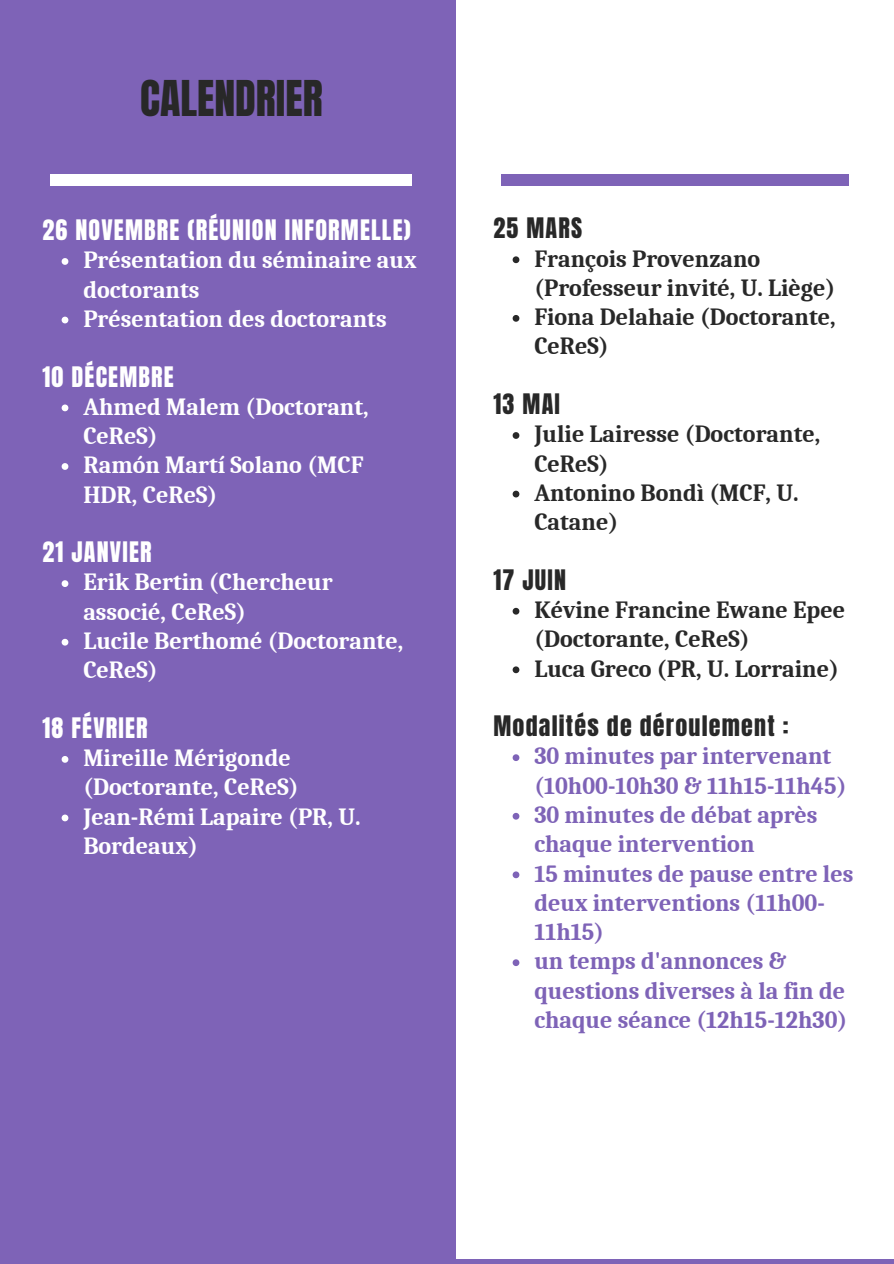
<style>
.page{position:relative;width:894px;height:1264px;background:#fff}
.page>*{position:absolute;margin:0;border:0;box-sizing:border-box;transform-origin:0 0}
.t1{font:42px "Anton";color:#282828}
.t2{font:700 24px/29.2px "Caladea";color:#fff}
.t3{font:700 24px/29.2px "Caladea";color:#7e63b7}
.t4{font:700 24px/29.2px "Caladea";color:#282828}
.t5{font:24px "Anton";letter-spacing:.05em;color:#fff}
.t6{font:24px "Anton";letter-spacing:.05em;color:#282828}
</style>
<div class="page">
<div style="left:0;top:0;width:893px;height:1263px;background:#7e63b7"></div>
<div style="left:456px;top:0;width:437px;height:1258px;background:#fff"></div>
<svg style="left:62px;top:258px;width:6px;height:7px"></svg>
<svg style="left:62px;top:317px;width:6px;height:6px"></svg>
<svg style="left:62px;top:404px;width:6px;height:7px"></svg>
<svg style="left:62px;top:463px;width:6px;height:7px"></svg>
<svg style="left:62px;top:580px;width:6px;height:7px"></svg>
<svg style="left:62px;top:639px;width:6px;height:6px"></svg>
<svg style="left:62px;top:756px;width:6px;height:6px"></svg>
<svg style="left:62px;top:814px;width:6px;height:7px"></svg>
<div style="left:51px;top:174px;width:361px;height:12px;background:#fff"></div>
<svg style="left:512px;top:256px;width:7px;height:7px"></svg>
<svg style="left:512px;top:315px;width:7px;height:7px"></svg>
<svg style="left:512px;top:432px;width:7px;height:7px"></svg>
<svg style="left:512px;top:490px;width:7px;height:7px"></svg>
<svg style="left:512px;top:608px;width:7px;height:6px"></svg>
<svg style="left:512px;top:666px;width:7px;height:7px"></svg>
<svg style="left:512px;top:754px;width:7px;height:7px"></svg>
<svg style="left:512px;top:812px;width:7px;height:7px"></svg>
<svg style="left:512px;top:871px;width:7px;height:7px"></svg>
<svg style="left:512px;top:959px;width:7px;height:7px"></svg>
<div style="left:501px;top:174px;width:348px;height:11px;background:#7e63b7"></div>
<p class="t1" style="left:140px;top:68px;width:184px">CALENDRIER</p>
<p class="t5" style="left:42px;top:213px;width:370px">26 NOVEMBRE (RÉUNION INFORMELLE)</p>
<p class="t2" style="left:83px;top:246px;width:335px">Présentation du séminaire aux doctorants</p>
<p class="t2" style="left:83px;top:304px;width:305px">Présentation des doctorants</p>
<p class="t5" style="left:42px;top:359px;width:133px">10 DÉCEMBRE</p>
<p class="t2" style="left:83px;top:392px;width:287px">Ahmed Malem (Doctorant,<br>CeReS)</p>
<p class="t2" style="left:83px;top:451px;width:281px">Ramón Martí Solano (MCF<br>HDR, CeReS)</p>
<p class="t5" style="left:42px;top:535px;width:111px">21 JANVIER</p>
<p class="t2" style="left:83px;top:568px;width:251px">Erik Bertin (Chercheur associé, CeReS)</p>
<p class="t2" style="left:83px;top:626px;width:321px">Lucile Berthomé (Doctorante,<br>CeReS)</p>
<p class="t5" style="left:42px;top:710px;width:107px">18 FÉVRIER</p>
<p class="t2" style="left:83px;top:743px;width:217px">Mireille Mérigonde (Doctorante, CeReS)</p>
<p class="t2" style="left:83px;top:802px;width:279px">Jean-Rémi Lapaire (PR, U.<br>Bordeaux)</p>
<p class="t6" style="left:493px;top:211px;width:90px">25 MARS</p>
<p class="t4" style="left:534px;top:244px;width:302px">François Provenzano (Professeur invité, U. Liège)</p>
<p class="t4" style="left:534px;top:303px;width:303px">Fiona Delahaie (Doctorante,<br>CeReS)</p>
<p class="t6" style="left:493px;top:387px;width:68px">13 MAI</p>
<p class="t4" style="left:534px;top:420px;width:287px">Julie Lairesse (Doctorante,<br>CeReS)</p>
<p class="t4" style="left:534px;top:478px;width:266px">Antonino Bondì (MCF, U.<br>Catane)</p>
<p class="t6" style="left:493px;top:562px;width:74px">17 JUIN</p>
<p class="t4" style="left:534px;top:595px;width:312px">Kévine Francine Ewane Epee (Doctorante, CeReS)</p>
<p class="t4" style="left:534px;top:654px;width:306px">Luca Greco (PR, U. Lorraine)</p>
<p class="t6" style="left:493px;top:709px;width:296px">Modalités de déroulement :</p>
<p class="t3" style="left:534px;top:742px;width:313px">30 minutes par intervenant (10h00-10h30 &amp; 11h15-11h45)</p>
<p class="t3" style="left:534px;top:800px;width:285px">30 minutes de débat après chaque intervention</p>
<p class="t3" style="left:534px;top:859px;width:320px">15 minutes de pause entre les deux interventions (11h00-<br>11h15)</p>
<p class="t3" style="left:534px;top:947px;width:314px">un temps d'annonces &amp; questions diverses à la fin de chaque séance (12h15-12h30)</p>
</div>
